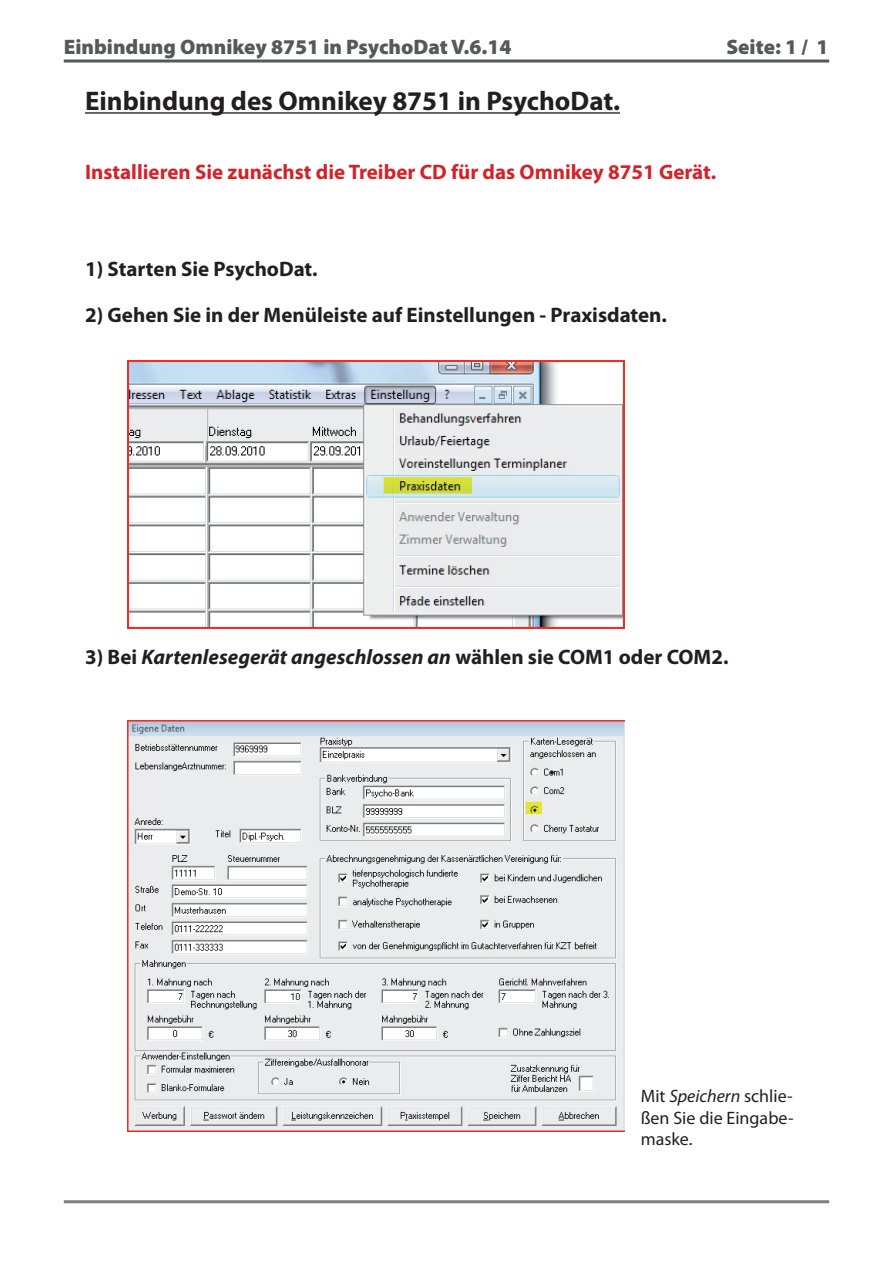
<style>
.page{position:relative;width:893px;height:1263px;background:#fff}
.page>*{position:absolute;margin:0;border:0;box-sizing:border-box;transform-origin:0 0}
.t1{font:700 27px "Myriad Pro";color:#231f20}
.t2{font:700 21px "Myriad Pro";color:#231f20}
.t3{font:700 21px "Myriad Pro";color:#d1232a}
.t4{font:italic 700 21px "Myriad Pro";color:#231f20}
.t5{font:900 21px "Myriad Pro";color:#57585a}
.t6{font:18px/21.6px "Myriad Pro";color:#231f20;text-align:justify}
.s1{font-style:normal}
.s2{font-style:italic}
</style>
<div class="page">
<hr style="left:64px;top:1200px;width:765px;height:3px;background:#7d7f82">
<hr style="left:64px;top:60px;width:765px;height:3px;background:#57585a">
<hr style="left:85px;top:112px;width:535px;height:2px;background:#231f20">
<img style="left:128px;top:360px;width:496px;height:268px">
<img style="left:128px;top:720px;width:496px;height:411px">
<svg style="left:550px;top:770px;width:4px;height:4px"></svg>
<div style="left:542px;top:800px;width:50px;height:16px;background:#ebeced"></div>
<p class="t5" style="left:64px;top:35px;width:449px">Einbindung Omnikey 8751 in PsychoDat V.6.14</p>
<p class="t5" style="left:726px;top:35px;width:104px">Seite: 1 / 1</p>
<p class="t1" style="left:85px;top:84px;width:537px">Einbindung des Omnikey 8751 in PsychoDat.</p>
<p class="t3" style="left:85px;top:158px;width:633px">Installieren Sie zunächst die Treiber CD für das Omnikey 8751 Gerät.</p>
<p class="t2" style="left:85px;top:256px;width:234px">1) Starten Sie PsychoDat.</p>
<p class="t2" style="left:85px;top:301px;width:583px">2) Gehen Sie in der Menüleiste auf Einstellungen - Praxisdaten.</p>
<p class="t4" style="left:85px;top:643px;width:645px"><span class="s1">3) Bei</span> Kartenlesegerät angeschlossen an <span class="s1">wählen sie COM1 oder COM2.</span></p>
<p class="t6" style="left:641px;top:1085px;width:154px">Mit <span class="s2">Speichern</span> schlie&shy;ßen Sie die Eingabe&shy;maske.</p>
</div>
